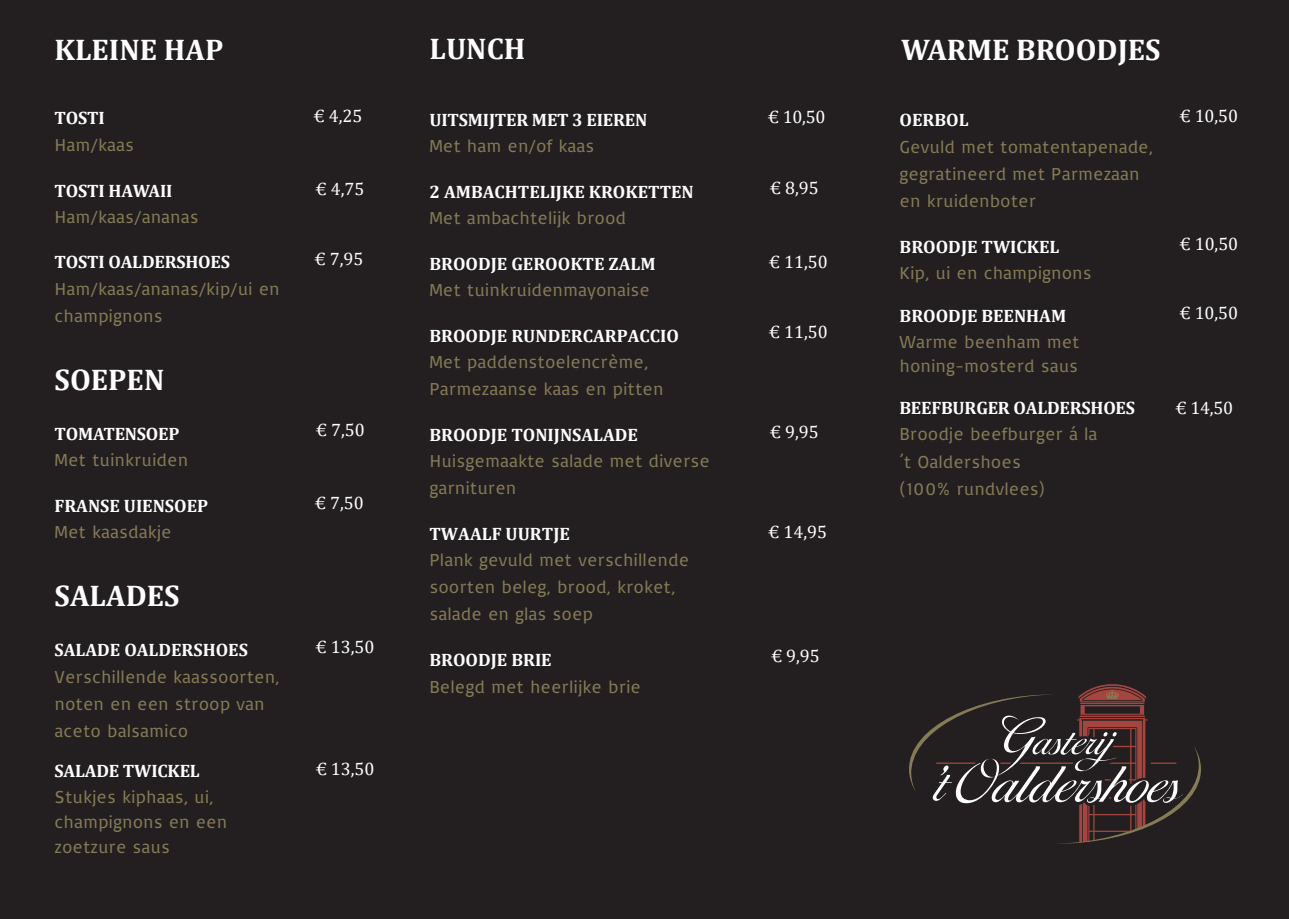
<style>
.page{position:relative;width:1289px;height:919px;background:#fff}
.page>*{position:absolute;margin:0;border:0;box-sizing:border-box;transform-origin:0 0}
.t1{font:700 30px "Cambria";color:#fff}
.t2{font:18px/27px "Basic";color:#857b56}
.t3{font:700 18px "Cambria";color:#fff}
.t4{font:18px "Cambria";color:#fff}
.s1{color:#231f20}
</style>
<div class="page">
<div style="left:0;top:0;width:1288px;height:918px;background:#231f20"></div>
<svg style="left:909px;top:684px;width:291px;height:159px"></svg>
<h1 class="t1" style="left:55px;top:29px;width:170px">KLEINE HAP</h1>
<p class="t3" style="left:55px;top:105px;width:58px">TOSTI<span class="s1">I</span></p>
<p class="t2" style="left:55px;top:131px;width:81px">Ham/kaas</p>
<p class="t3" style="left:55px;top:178px;width:119px">TOSTI HAWAII</p>
<p class="t2" style="left:55px;top:203px;width:146px">Ham/kaas/ananas</p>
<p class="t3" style="left:55px;top:249px;width:177px">TOSTI OALDERSHOES</p>
<p class="t2" style="left:55px;top:275px;width:227px">Ham/kaas/ananas/kip/ui en champignons</p>
<h1 class="t1" style="left:55px;top:358px;width:111px">SOEPEN</h1>
<p class="t3" style="left:55px;top:421px;width:126px">TOMATENSOEP</p>
<p class="t2" style="left:55px;top:446px;width:135px">Met tuinkruiden</p>
<p class="t3" style="left:55px;top:493px;width:155px">FRANSE UIENSOEP</p>
<p class="t2" style="left:55px;top:518px;width:119px">Met kaasdakje</p>
<p class="t4" style="left:313px;top:105px;width:50px">€ 4,25</p>
<p class="t4" style="left:315px;top:178px;width:50px">€ 4,75</p>
<p class="t4" style="left:314px;top:248px;width:50px">€ 7,95</p>
<p class="t4" style="left:316px;top:419px;width:50px">€ 7,50</p>
<p class="t4" style="left:315px;top:492px;width:50px">€ 7,50</p>
<h1 class="t1" style="left:55px;top:574px;width:126px">SALADES</h1>
<p class="t3" style="left:55px;top:637px;width:195px">SALADE OALDERSHOES</p>
<p class="t2" style="left:55px;top:662px;width:227px">Verschillende kaassoorten, noten en een stroop van aceto balsamico</p>
<p class="t3" style="left:55px;top:758px;width:147px">SALADE TWICKEL</p>
<p class="t4" style="left:316px;top:757px;width:60px">€ 13,50</p>
<p class="t2" style="left:55px;top:783px;width:174px;line-height:25.2px">Stukjes kiphaas, ui, champignons en een zoetzure saus</p>
<p class="t4" style="left:315px;top:636px;width:60px">€ 13,50</p>
<h1 class="t1" style="left:429px;top:28px;width:98px">LUNCH</h1>
<p class="t3" style="left:429px;top:107px;width:219px">UITSMIJTER MET 3 EIEREN</p>
<p class="t2" style="left:429px;top:132px;width:167px">Met ham en/of kaas</p>
<p class="t3" style="left:429px;top:179px;width:266px">2 AMBACHTELIJKE KROKETTEN</p>
<p class="t2" style="left:429px;top:204px;width:198px">Met ambachtelijk brood</p>
<p class="t3" style="left:429px;top:251px;width:228px">BROODJE GEROOKTE ZALM</p>
<p class="t2" style="left:429px;top:276px;width:222px">Met tuinkruidenmayonaise</p>
<p class="t3" style="left:429px;top:323px;width:251px">BROODJE RUNDERCARPACCIO</p>
<p class="t2" style="left:429px;top:348px;width:236px">Met paddenstoelencrème,<br>Parmezaanse kaas en pitten</p>
<p class="t3" style="left:429px;top:422px;width:210px">BROODJE TONIJNSALADE</p>
<p class="t2" style="left:429px;top:447px;width:282px">Huisgemaakte salade met diverse garnituren</p>
<p class="t3" style="left:429px;top:521px;width:142px">TWAALF UURTJE</p>
<p class="t2" style="left:429px;top:546px;width:261px">Plank gevuld met verschillende soorten beleg, brood, kroket, salade en glas soep</p>
<p class="t3" style="left:429px;top:647px;width:124px">BROODJE BRIE</p>
<p class="t2" style="left:429px;top:672px;width:213px">Belegd met heerlijke brie</p>
<p class="t4" style="left:767px;top:106px;width:59px">€ 10,50</p>
<p class="t4" style="left:770px;top:177px;width:50px">€ 8,95</p>
<p class="t4" style="left:768px;top:251px;width:60px">€ 11,50</p>
<p class="t4" style="left:768px;top:321px;width:60px">€ 11,50</p>
<p class="t4" style="left:770px;top:421px;width:50px">€ 9,95</p>
<p class="t4" style="left:768px;top:521px;width:60px">€ 14,95</p>
<p class="t4" style="left:771px;top:645px;width:50px">€ 9,95</p>
<h1 class="t1" style="left:901px;top:28px;width:261px">WARME BROODJES</h1>
<p class="t4" style="left:1179px;top:105px;width:60px">€ 10,50</p>
<p class="t3" style="left:899px;top:107px;width:70px">OERBOL</p>
<p class="t2" style="left:899px;top:133px;width:255px">Gevuld met tomatentapenade, gegratineerd met Parmezaan en kruidenboter</p>
<p class="t3" style="left:899px;top:234px;width:161px">BROODJE TWICKEL</p>
<p class="t2" style="left:899px;top:259px;width:194px">Kip, ui en champignons</p>
<p class="t3" style="left:899px;top:303px;width:168px">BROODJE BEENHAM</p>
<p class="t2" style="left:899px;top:329px;width:182px;line-height:24.3px">Warme beenham met honing-mosterd saus</p>
<p class="t3" style="left:899px;top:395px;width:237px">BEEFBURGER OALDERSHOES</p>
<p class="t4" style="left:1175px;top:397px;width:59px">€ 14,50</p>
<p class="t2" style="left:899px;top:420px;width:200px">Broodje beefburger á la ’t Oaldershoes<br>(100% rundvlees)</p>
<p class="t4" style="left:1179px;top:233px;width:60px">€ 10,50</p>
<p class="t4" style="left:1179px;top:302px;width:60px">€ 10,50</p>
</div>
